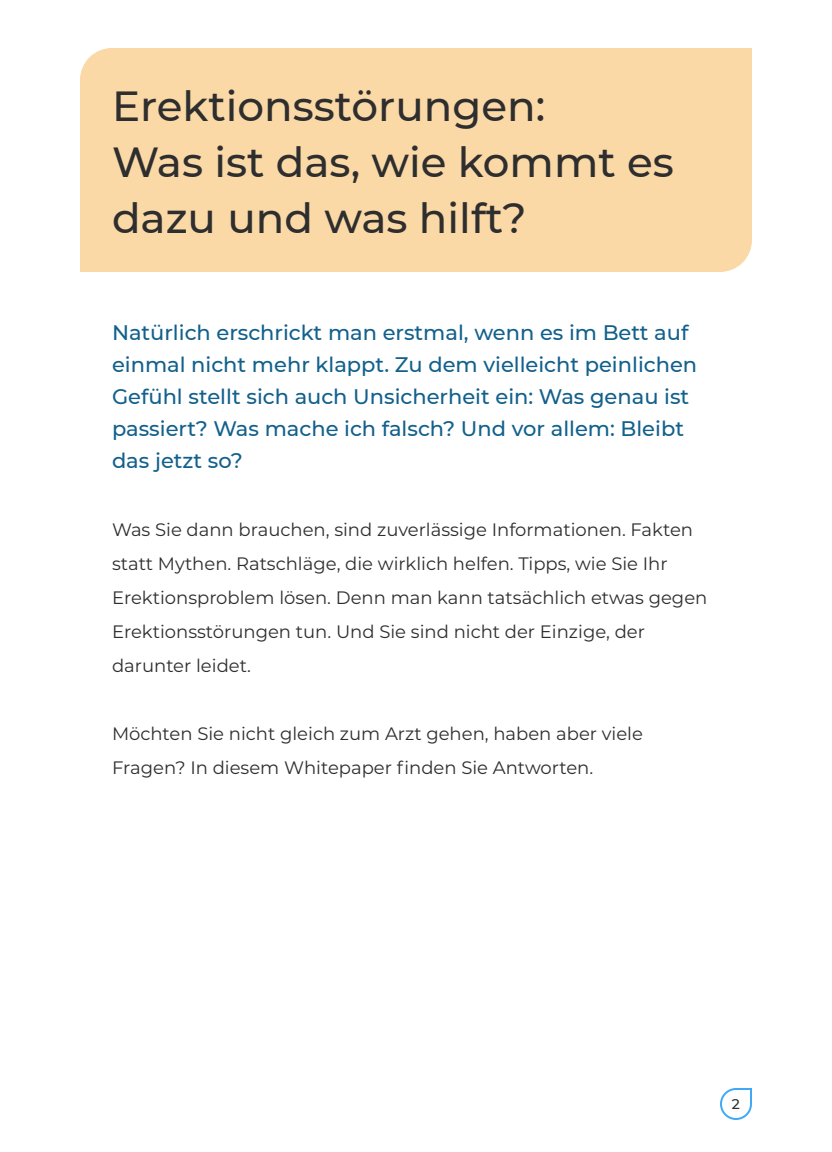
<style>
.page{position:relative;width:832px;height:1152px;background:#fff}
.page>*{position:absolute;margin:0;border:0;box-sizing:border-box;transform-origin:0 0}
.t1{font:500 42px/56px "Montserrat";color:#2e2e2e}
.t2{font:500 21px/32px "Montserrat";color:#12608c}
.t3{font:18px/34px "Montserrat";color:#2e2e2e}
.t4{font:500 14px "Montserrat";color:#2e2e2e}
</style>
<div class="page">
<div style="left:80px;top:48px;width:672px;height:224px;background:#fbd9a7"></div>
<svg style="left:720px;top:1088px;width:32px;height:32px"></svg>
<h1 class="t1" style="left:112px;top:76px;width:563px">Erektionsstörungen:<br>Was ist das, wie kommt es dazu und was hilft?</h1>
<p class="t2" style="left:112px;top:316px;width:587px">Natürlich erschrickt man erstmal, wenn es im Bett auf einmal nicht mehr klappt. Zu dem vielleicht peinlichen Gefühl stellt sich auch Unsicherheit ein: Was genau ist passiert? Was mache ich falsch? Und vor allem: Bleibt das jetzt so?</p>
<p class="t3" style="left:112px;top:512px;width:597px">Was Sie dann brauchen, sind zuverlässige Informationen. Fakten statt Mythen. Ratschläge, die wirklich helfen. Tipps, wie Sie Ihr Erektionsproblem lösen. Denn man kann tatsächlich etwas gegen Erektionsstörungen tun. Und Sie sind nicht der Einzige, der darunter leidet.</p>
<p class="t3" style="left:112px;top:716px;width:533px">Möchten Sie nicht gleich zum Arzt gehen, haben aber viele<br>Fragen? In diesem Whitepaper finden Sie Antworten.</p>
<p class="t4" style="left:732px;top:1094px;width:10px">2</p>
</div>
